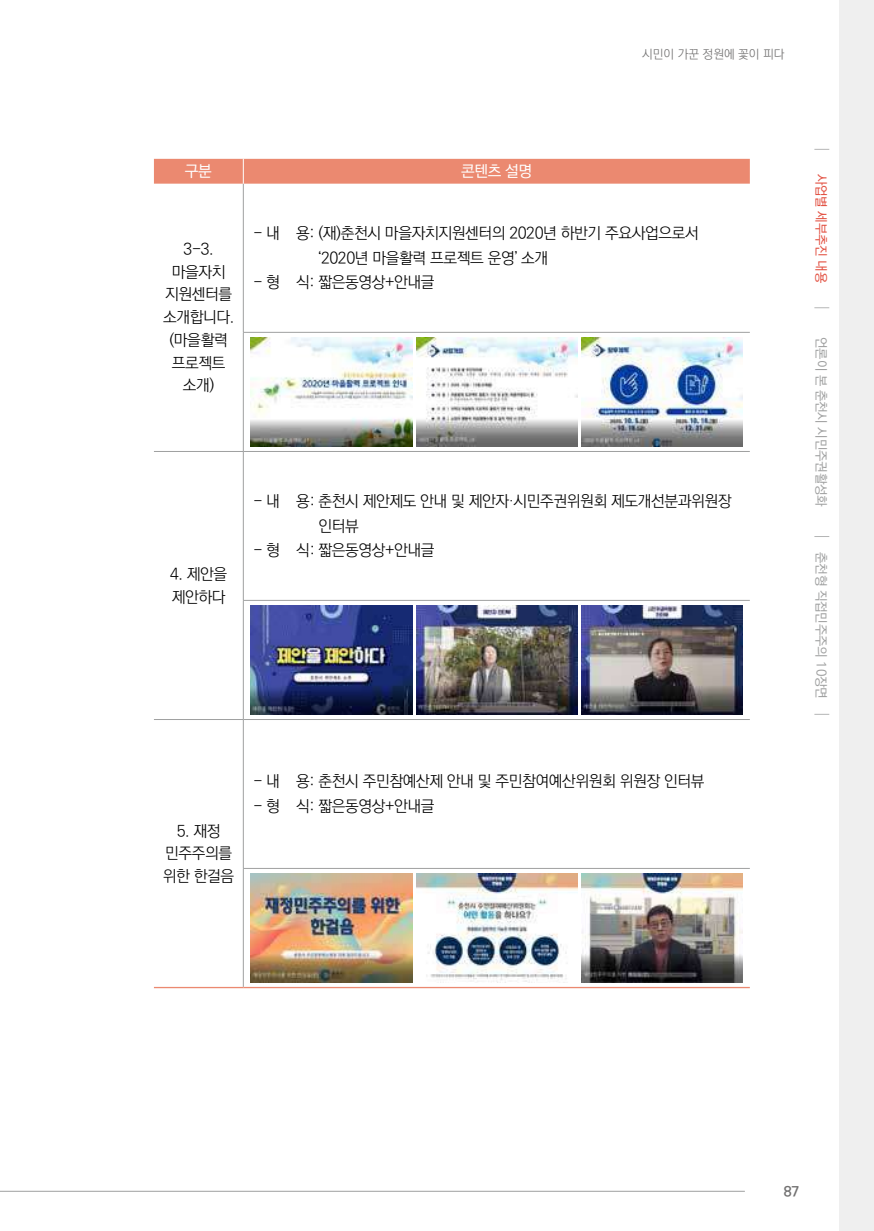
<style>
.page{position:relative;width:874px;height:1231px;background:#fff}
.page>*{position:absolute;margin:0;border:0;box-sizing:border-box;transform-origin:0 0}
.t1{font:300 15.75px/22.8px "Ko Pub World Dotum";letter-spacing:-.025em;color:#000}
.t2{font:500 15.75px "Ko Pub World Dotum";letter-spacing:-.025em;color:#fff}
.t3{font:700 14px "Ko Pub World Dotum";color:#727171}
.t4{font:500 13.12px "Ko Pub World Dotum";letter-spacing:-.01em;color:#9fa0a0}
.t5{font:500 13.12px "Ko Pub World Dotum";letter-spacing:-.01em;color:#e24f40}
.t6{font:300 12.25px "Ko Pub World Dotum";color:#727171}
</style>
<div class="page">
<hr style="left:0;top:1190px;width:744px;height:1px;background:#9fa0a0">
<div style="left:838px;top:0;width:35px;height:1230px;background:#efefef"></div>
<svg style="left:814px;top:536px;width:14px;height:1px"></svg>
<svg style="left:814px;top:307px;width:14px;height:1px"></svg>
<svg style="left:814px;top:149px;width:14px;height:1px"></svg>
<svg style="left:815px;top:713px;width:13px;height:1px"></svg>
<hr style="left:243px;top:184px;width:1px;height:148px;background:#9fa0a0">
<hr style="left:243px;top:332px;width:506px;height:1px;background:#9fa0a0">
<hr style="left:243px;top:332px;width:1px;height:119px;background:#9fa0a0">
<hr style="left:154px;top:451px;width:89px;height:1px;background:#9fa0a0">
<hr style="left:243px;top:451px;width:506px;height:1px;background:#9fa0a0">
<hr style="left:243px;top:451px;width:1px;height:149px;background:#9fa0a0">
<hr style="left:243px;top:600px;width:506px;height:1px;background:#9fa0a0">
<hr style="left:243px;top:600px;width:1px;height:119px;background:#9fa0a0">
<hr style="left:154px;top:719px;width:89px;height:1px;background:#9fa0a0">
<hr style="left:243px;top:719px;width:506px;height:1px;background:#9fa0a0">
<hr style="left:243px;top:719px;width:1px;height:149px;background:#9fa0a0">
<hr style="left:243px;top:868px;width:506px;height:1px;background:#9fa0a0">
<hr style="left:243px;top:868px;width:1px;height:118px;background:#9fa0a0">
<div style="left:154px;top:159px;width:595px;height:25px;background:#eb8970"></div>
<hr style="left:154px;top:986px;width:89px;height:2px;background:#eb8970">
<hr style="left:243px;top:986px;width:506px;height:2px;background:#eb8970">
<img style="left:251px;top:337px;width:161px;height:109px">
<img style="left:416px;top:337px;width:161px;height:109px">
<img style="left:581px;top:337px;width:161px;height:109px">
<img style="left:251px;top:605px;width:161px;height:109px">
<img style="left:416px;top:605px;width:161px;height:109px">
<img style="left:581px;top:605px;width:161px;height:109px">
<img style="left:251px;top:873px;width:161px;height:109px">
<img style="left:416px;top:873px;width:161px;height:109px">
<img style="left:581px;top:873px;width:161px;height:109px">
<p class="t6" style="left:641px;top:46px;width:144px">시민이 가꾼 정원에 꽃이 피다</p>
<p class="t2" style="left:185px;top:160px;width:29px">구분</p>
<p class="t2" style="left:461px;top:160px;width:73px">콘텐츠 설명</p>
<p class="t1" style="left:163px;top:238px;width:73px;text-align:center">3-3. 마을자치 지원센터를 소개합니다. (마을활력 프로젝트 소개)</p>
<p class="t1" style="left:318px;top:221px;width:382px;line-height:24.5px;text-indent:-65px">- 내 용: (재)춘천시 마을자치지원센터의 2020년 하반기 주요사업으로서 ‘2020년 마을활력 프로젝트 운영’ 소개</p>
<p class="t1" style="left:253px;top:271px;width:182px">- 형 식: 짧은동영상+안내글</p>
<p class="t1" style="left:170px;top:563px;width:59px">4. 제안을 제안하다</p>
<p class="t1" style="left:318px;top:489px;width:414px;line-height:24.5px;text-indent:-65px">- 내 용: 춘천시 제안제도 안내 및 제안자·시민주권위원회 제도개선분과위원장 인터뷰</p>
<p class="t1" style="left:253px;top:539px;width:182px">- 형 식: 짧은동영상+안내글</p>
<p class="t1" style="left:163px;top:819px;width:73px;text-align:center">5. 재정 민주주의를 위한 한걸음</p>
<p class="t1" style="left:253px;top:770px;width:452px">- 내 용: 춘천시 주민참예산제 안내 및 주민참여예산위원회 위원장 인터뷰</p>
<p class="t1" style="left:253px;top:795px;width:182px">- 형 식: 짧은동영상+안내글</p>
<p class="t5" style="left:829px;top:174px;width:111px;rotate:90deg">사업별 세부추진 내용</p>
<p class="t4" style="left:829px;top:337px;width:171px;rotate:90deg">언론이 본 춘천시 시민주권활성화</p>
<p class="t4" style="left:829px;top:552px;width:148px;rotate:90deg">춘천형 직접민주주의 10장면</p>
<p class="t3" style="left:783px;top:1181px;width:17px">87</p>
</div>
